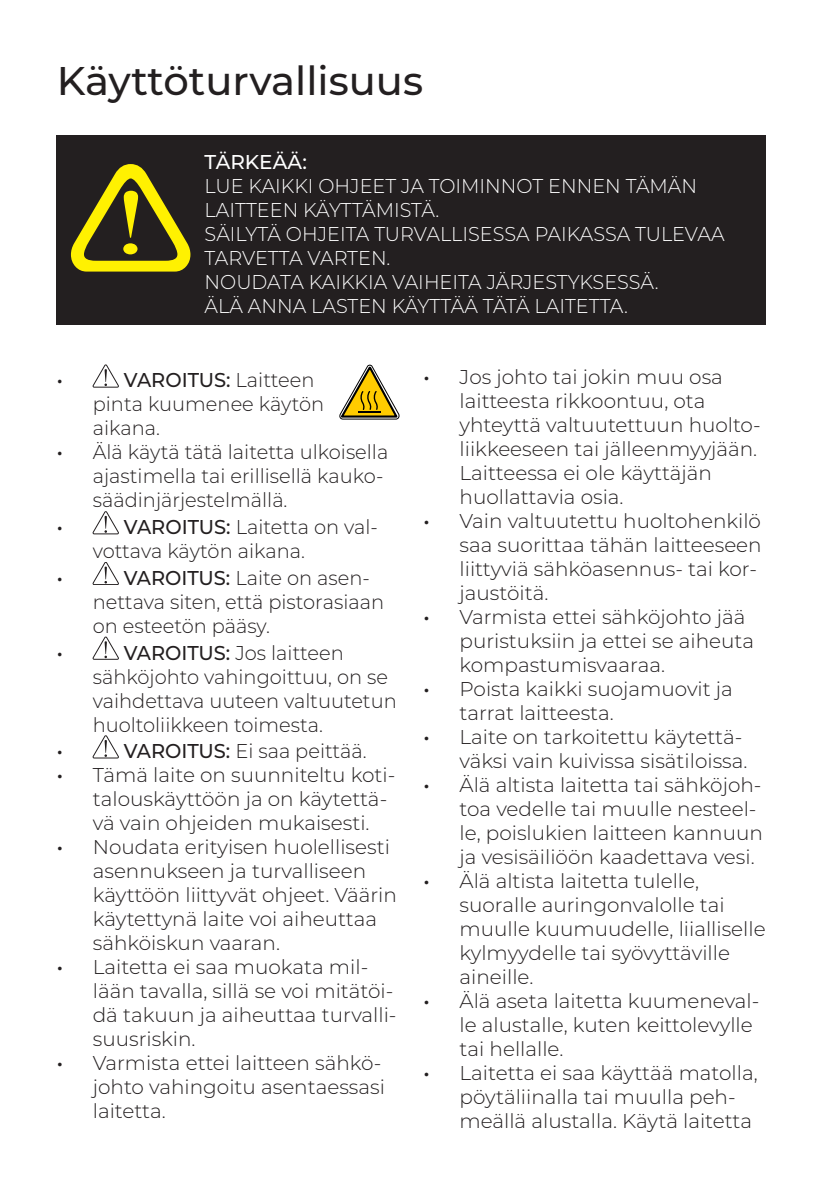
<style>
.page{position:relative;width:823px;height:1191px;background:#fff}
.page>*{position:absolute;margin:0;border:0;box-sizing:border-box;transform-origin:0 0}
.Otsikko_1{font:500 40px "Montserrat";color:#231f20}
.t1{font:300 20px/24px "Montserrat";color:#231f20}
.Leipis{font:300 20px/24px "Montserrat";color:#fff;scale:.96 1}
.Leipis_boldattu{font:500 20px "Montserrat";color:#fff}
.t2{font:500 20px "Montserrat";color:#231f20}
.s1{font-weight:500}
</style>
<div class="page">
<svg style="left:93px;top:365px;width:26px;height:22px"></svg>
<svg style="left:93px;top:511px;width:26px;height:23px"></svg>
<svg style="left:93px;top:562px;width:26px;height:23px"></svg>
<svg style="left:93px;top:637px;width:26px;height:22px"></svg>
<svg style="left:93px;top:735px;width:26px;height:23px"></svg>
<div style="left:57px;top:135px;width:708px;height:190px;background:#231f20"></div>
<svg style="left:71px;top:164px;width:119px;height:107px"></svg>
<svg style="left:339px;top:365px;width:60px;height:54px"></svg>
<p class="Otsikko_1" style="left:57px;top:53px;width:367px">Käyttöturvallisuus</p>
<p class="Leipis_boldattu" style="left:204px;top:148px;width:104px">TÄRKEÄÄ:</p>
<p class="Leipis" style="left:204px;top:173px;width:514px">LUE KAIKKI OHJEET JA TOIMINNOT ENNEN TÄMÄN<br>LAITTEEN KÄYTTÄMISTÄ.</p>
<p class="Leipis" style="left:204px;top:221px;width:543px">SÄILYTÄ OHJEITA TURVALLISESSA PAIKASSA TULEVAA<br>TARVETTA VARTEN.</p>
<p class="Leipis" style="left:204px;top:269px;width:474px">NOUDATA KAIKKIA VAIHEITA JÄRJESTYKSESSÄ.</p>
<p class="Leipis" style="left:204px;top:293px;width:442px">ÄLÄ ANNA LASTEN KÄYTTÄÄ TÄTÄ LAITETTA.</p>
<p class="t2" style="left:57px;top:366px;width:8px">•</p>
<p class="t1" style="left:93px;top:368px;width:233px;text-indent:31px"><span class="s1">VAROITUS:</span> Laitteen pinta kuumenee käytön aikana.</p>
<p class="t1" style="left:93px;top:440px;width:297px;text-indent:-36px"><span class="s1">•</span> Älä käytä tätä laitetta ulkoisella ajastimella tai erillisellä kauko&shy;säädinjärjestelmällä.</p>
<p class="t2" style="left:57px;top:513px;width:8px">•</p>
<p class="t1" style="left:93px;top:514px;width:286px;text-indent:31px"><span class="s1">VAROITUS:</span> Laitetta on val&shy;vottava käytön aikana.</p>
<p class="t2" style="left:57px;top:564px;width:8px">•</p>
<p class="t1" style="left:93px;top:565px;width:293px;text-indent:31px"><span class="s1">VAROITUS:</span> Laite on asen&shy;nettava siten, että pistorasiaan on esteetön pääsy.</p>
<p class="t2" style="left:57px;top:638px;width:8px">•</p>
<p class="t1" style="left:93px;top:640px;width:305px;text-indent:31px"><span class="s1">VAROITUS:</span> Jos laitteen sähköjohto vahingoittuu, on se vaihdettava uuteen valtuutetun huoltoliikkeen toimesta.</p>
<p class="t2" style="left:57px;top:737px;width:8px">•</p>
<p class="t1" style="left:124px;top:738px;width:244px"><span class="s1">VAROITUS:</span> Ei saa peittää.</p>
<p class="t1" style="left:93px;top:762px;width:304px;text-indent:-36px"><span class="s1">•</span> Tämä laite on suunniteltu koti&shy;talouskäyttöön ja on käytettä&shy;vä vain ohjeiden mukaisesti.</p>
<p class="t1" style="left:93px;top:834px;width:305px;text-indent:-36px"><span class="s1">•</span> Noudata erityisen huolellisesti asennukseen ja turvalliseen käyttöön liittyvät ohjeet. Väärin käytettynä laite voi aiheuttaa sähköiskun vaaran.</p>
<p class="t1" style="left:93px;top:954px;width:305px;text-indent:-36px"><span class="s1">•</span> Laitetta ei saa muokata mil&shy;lään tavalla, sillä se voi mitätöi&shy;dä takuun ja aiheuttaa turvalli&shy;suusriskin.</p>
<p class="t1" style="left:93px;top:1050px;width:293px;text-indent:-36px"><span class="s1">•</span> Varmista ettei laitteen sähkö&shy;johto vahingoitu asentaessasi laitetta.</p>
<p class="t1" style="left:459px;top:364px;width:302px;text-indent:-36px"><span class="s1">•</span> Jos johto tai jokin muu osa laitteesta rikkoontuu, ota yhteyttä valtuutettuun huolto&shy;liikkeeseen tai jälleenmyyjään.<br>Laitteessa ei ole käyttäjän huollattavia osia.</p>
<p class="t1" style="left:459px;top:508px;width:303px;text-indent:-36px"><span class="s1">•</span> Vain valtuutettu huoltohenkilö saa suorittaa tähän laitteeseen liittyviä sähköasennus- tai kor&shy;jaustöitä.</p>
<p class="t1" style="left:459px;top:604px;width:296px;text-indent:-36px"><span class="s1">•</span> Varmista ettei sähköjohto jää puristuksiin ja ettei se aiheuta kompastumisvaaraa.</p>
<p class="t1" style="left:459px;top:676px;width:275px;text-indent:-36px"><span class="s1">•</span> Poista kaikki suojamuovit ja tarrat laitteesta.</p>
<p class="t1" style="left:423px;top:724px;width:325px;text-align:right"><span class="s1">•</span> Laite on tarkoitettu käytettä&shy;väksi vain kuivissa sisätiloissa.</p>
<p class="t1" style="left:459px;top:772px;width:305px;text-indent:-36px"><span class="s1">•</span> Älä altista laitetta tai sähköjoh&shy;toa vedelle tai muulle nesteel&shy;le, poislukien laitteen kannuun ja vesisäiliöön kaadettava vesi.</p>
<p class="t1" style="left:459px;top:868px;width:307px;text-indent:-36px"><span class="s1">•</span> Älä altista laitetta tulelle, suoralle auringonvalolle tai muulle kuumuudelle, liialliselle kylmyydelle tai syövyttäville aineille.</p>
<p class="t1" style="left:459px;top:988px;width:301px;text-indent:-36px"><span class="s1">•</span> Älä aseta laitetta kuumeneval&shy;le alustalle, kuten keittolevylle tai hellalle.</p>
<p class="t1" style="left:459px;top:1060px;width:299px;text-indent:-36px"><span class="s1">•</span> Laitetta ei saa käyttää matolla, pöytäliinalla tai muulla peh&shy;meällä alustalla. Käytä laitetta</p>
</div>
